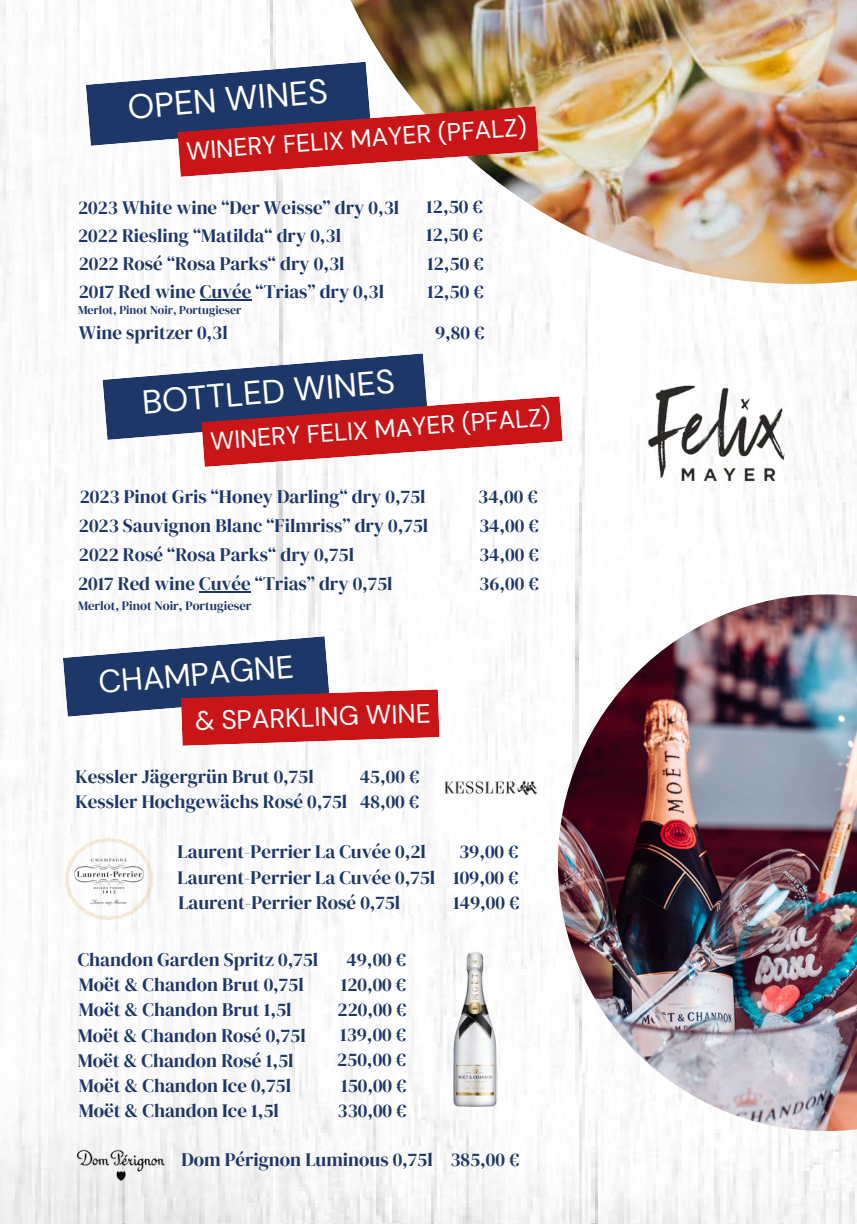
<style>
.page{position:relative;width:857px;height:1224px;background:#fff}
.page>*{position:absolute;margin:0;border:0;box-sizing:border-box;transform-origin:0 0}
.t1{font:33.8px "DM Sans";color:#fff}
.t2{font:33.4px "DM Sans";color:#fff}
.t3{font:31.8px "DM Sans";color:#fff}
.t4{font:26.4px "DM Sans";color:#fff}
.t5{font:24.8px "DM Sans";color:#fff}
.t6{font:19px "DM Serif Display";color:#1e3769}
.t7{font:12.8px "DM Serif Display";color:#1e3769}
.t8{font:12px "DM Serif Display";color:#1e3769}
</style>
<div class="page">
<img style="left:0;top:0;width:856px;height:1224px">
<img style="left:325px;top:0;width:531px;height:337px">
<svg style="left:86px;top:62px;width:452px;height:115px"></svg>
<img style="left:637px;top:381px;width:166px;height:105px">
<hr style="left:200px;top:300px;width:51px;height:1px;background:#1e3769">
<hr style="left:199px;top:592px;width:52px;height:1px;background:#1e3769">
<svg style="left:102px;top:353px;width:460px;height:114px"></svg>
<svg style="left:63px;top:636px;width:376px;height:110px"></svg>
<img style="left:410px;top:943px;width:129px;height:171px">
<img style="left:62px;top:1106px;width:118px;height:118px">
<img style="left:65px;top:839px;width:87px;height:81px">
<img style="left:429px;top:727px;width:121px;height:122px">
<img style="left:558px;top:594px;width:298px;height:537px">
<h3 class="t1" style="left:126px;top:86px;width:202px;rotate:-5deg">OPEN WINES</h3>
<h1 class="t5" style="left:185px;top:135px;width:342px;rotate:-4deg">WINERY FELIX MAYER (PFALZ)</h1>
<h3 class="t6" style="left:78px;top:194px;width:323px">2023 White wine “Der Weisse” dry 0,3l</h3>
<h3 class="t6" style="left:78px;top:222px;width:264px">2022 Riesling “Matilda“ dry 0,3l</h3>
<h1 class="t6" style="left:79px;top:250px;width:267px">2022 Rosé “Rosa Parks“ dry 0,3l</h1>
<h2 class="t6" style="left:79px;top:278px;width:307px">2017 Red wine Cuvée “Trias” dry 0,3l</h2>
<h3 class="t8" style="left:78px;top:301px;width:165px">Merlot, Pinot Noir, Portugieser</h3>
<h3 class="t6" style="left:426px;top:194px;width:58px">12,50 €</h3>
<h3 class="t6" style="left:426px;top:222px;width:58px">12,50 €</h3>
<h3 class="t6" style="left:427px;top:250px;width:58px">12,50 €</h3>
<h3 class="t6" style="left:427px;top:278px;width:58px">12,50 €</h3>
<h3 class="t6" style="left:79px;top:320px;width:151px">Wine spritzer 0,3l</h3>
<p class="t6" style="left:435px;top:320px;width:51px">9,80 €</p>
<h3 class="t2" style="left:140px;top:381px;width:255px;rotate:-5deg">BOTTLED WINES</h3>
<p class="t5" style="left:209px;top:425px;width:342px;rotate:-4deg">WINERY FELIX MAYER (PFALZ)</p>
<p class="t6" style="left:80px;top:483px;width:347px">2023 Pinot Gris “Honey Darling“ dry 0,75l</p>
<h2 class="t6" style="left:478px;top:483px;width:61px">34,00 €</h2>
<h3 class="t6" style="left:79px;top:512px;width:351px">2023 Sauvignon Blanc “Filmriss” dry 0,75l</h3>
<h3 class="t6" style="left:79px;top:541px;width:277px">2022 Rosé “Rosa Parks“ dry 0,75l</h3>
<h3 class="t6" style="left:479px;top:512px;width:61px">34,00 €</h3>
<h3 class="t6" style="left:479px;top:541px;width:61px">34,00 €</h3>
<h3 class="t6" style="left:78px;top:570px;width:316px">2017 Red wine Cuvée “Trias” dry 0,75l</h3>
<h3 class="t6" style="left:479px;top:570px;width:61px">36,00 €</h3>
<h3 class="t7" style="left:78px;top:596px;width:175px">Merlot, Pinot Noir, Portugieser</h3>
<p class="t3" style="left:97px;top:662px;width:197px;rotate:-5deg">CHAMPAGNE</p>
<h3 class="t4" style="left:194px;top:704px;width:237px;rotate:-2deg">&amp; SPARKLING WINE</h3>
<h3 class="t6" style="left:76px;top:764px;width:240px">Kessler Jägergrün Brut 0,75l</h3>
<h3 class="t6" style="left:76px;top:788px;width:273px">Kessler Hochgewächs Rosé 0,75l</h3>
<h3 class="t6" style="left:360px;top:764px;width:61px">45,00 €</h3>
<p class="t6" style="left:360px;top:788px;width:60px">48,00 €</p>
<h3 class="t6" style="left:177px;top:838px;width:250px">Laurent-Perrier La Cuvée 0,2l</h3>
<h3 class="t6" style="left:177px;top:864px;width:259px">Laurent-Perrier La Cuvée 0,75l</h3>
<h3 class="t6" style="left:459px;top:838px;width:61px">39,00 €</h3>
<h3 class="t6" style="left:453px;top:864px;width:67px">109,00 €</h3>
<h3 class="t6" style="left:178px;top:890px;width:223px">Laurent-Perrier Rosé 0,75l</h3>
<h3 class="t6" style="left:453px;top:890px;width:67px">149,00 €</h3>
<h3 class="t6" style="left:78px;top:946px;width:242px">Chandon Garden Spritz 0,75l</h3>
<h3 class="t6" style="left:346px;top:946px;width:61px">49,00 €</h3>
<h3 class="t6" style="left:79px;top:972px;width:227px">Moët &amp; Chandon Brut 0,75l</h3>
<h3 class="t6" style="left:79px;top:997px;width:214px">Moët &amp; Chandon Brut 1,5l</h3>
<h3 class="t6" style="left:341px;top:971px;width:67px">120,00 €</h3>
<h3 class="t6" style="left:337px;top:996px;width:70px">220,00 €</h3>
<h3 class="t6" style="left:78px;top:1022px;width:229px">Moët &amp; Chandon Rosé 0,75l</h3>
<h3 class="t6" style="left:78px;top:1047px;width:217px">Moët &amp; Chandon Rosé 1,5l</h3>
<h3 class="t6" style="left:79px;top:1072px;width:214px">Moët &amp; Chandon Ice 0,75l</h3>
<p class="t6" style="left:79px;top:1097px;width:202px">Moët &amp; Chandon Ice 1,5l</p>
<h3 class="t6" style="left:340px;top:1022px;width:67px">139,00 €</h3>
<h3 class="t6" style="left:337px;top:1047px;width:70px">250,00 €</h3>
<h3 class="t6" style="left:341px;top:1072px;width:67px">150,00 €</h3>
<h3 class="t6" style="left:337px;top:1097px;width:70px">330,00 €</h3>
<h3 class="t6" style="left:181px;top:1147px;width:253px">Dom Pérignon Luminous 0,75l</h3>
<h3 class="t6" style="left:450px;top:1147px;width:70px">385,00 €</h3>
</div>
